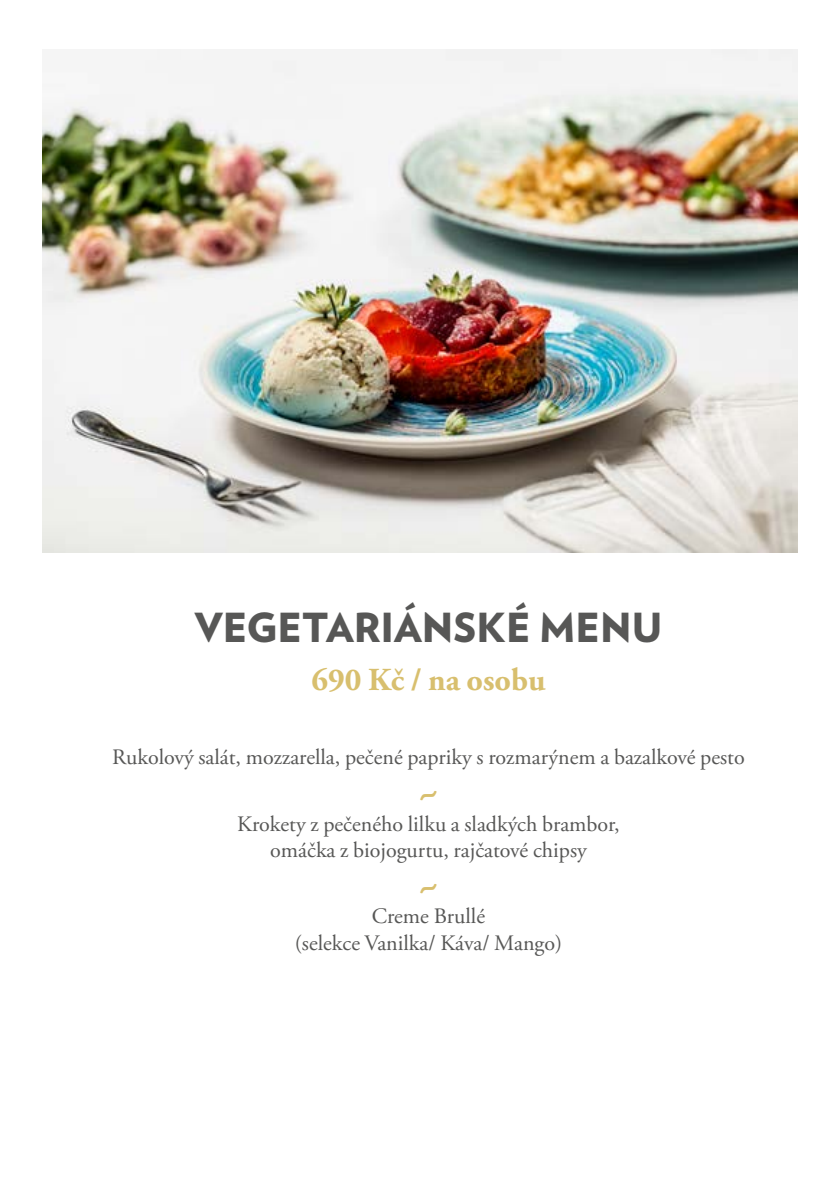
<style>
.page{position:relative;width:840px;height:1191px;background:#fff}
.page>*{position:absolute;margin:0;border:0;box-sizing:border-box;transform-origin:0 0}
.t1{font:900 40px "Verlag";color:#575756}
.t2{font:700 40px "Adobe Garamond Pro";color:#d8bf6e}
.t3{font:700 32px "Adobe Garamond Pro";color:#d8bf6e}
.t4{font:22px/26.4px "Adobe Garamond Pro";color:#575756;text-align:center}
</style>
<div class="page">
<img style="left:43px;top:49px;width:754px;height:503px">
<h1 class="t1" style="left:195px;top:594px;width:469px">VEGETARIÁNSKÉ MENU</h1>
<h2 class="t3" style="left:311px;top:661px;width:235px">690 Kč / na osobu</h2>
<p class="t4" style="left:112px;top:744px;width:633px">Rukolový salát, mozzarella, pečené papriky s rozmarýnem a bazalkové pesto</p>
<h1 class="t2" style="left:418px;top:768px;width:22px">~</h1>
<p class="t4" style="left:237px;top:811px;width:384px">Krokety z pečeného lilku a sladkých brambor, omáčka z biojogurtu, rajčatové chipsy</p>
<h1 class="t2" style="left:418px;top:861px;width:22px">~</h1>
<p class="t4" style="left:295px;top:904px;width:268px">Creme Brullé<br>(selekce Vanilka/ Káva/ Mango)</p>
</div>
